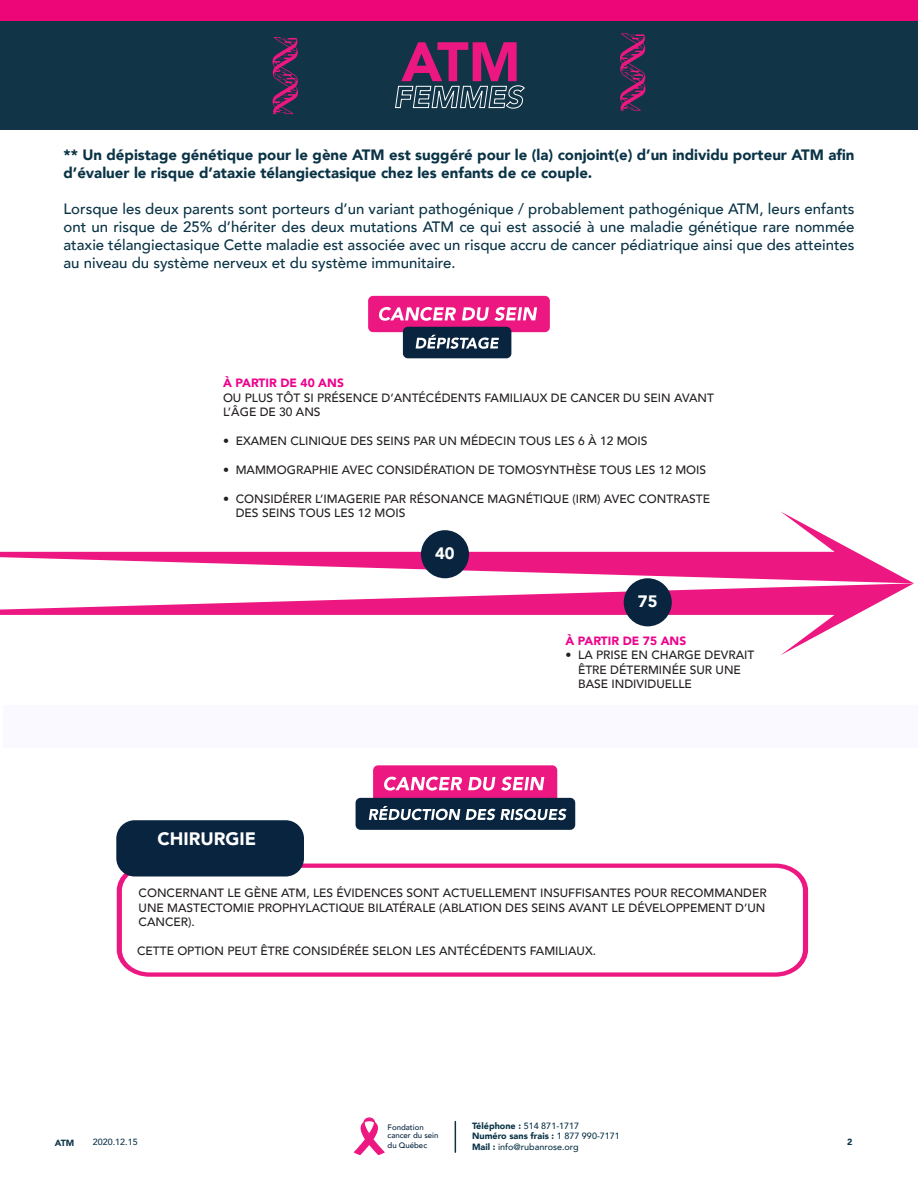
<style>
.page{position:relative;width:918px;height:1188px;background:#fff}
.page>*{position:absolute;margin:0;border:0;box-sizing:border-box;transform-origin:0 0}
.t1{font:900 18px "Avenir";color:#fff}
.t2{font:900 16.5px "Avenir";color:#fff}
.t3{font:500 15px/18px "Avenir";color:#0a3346;text-align:justify}
.t4{font:900 15px/18px "Avenir";color:#0a3346}
.t5{font:500 12px/14.4px "Avenir";color:#231f20}
.t6{font:900 12px "Avenir";color:#ed028c}
.t7{font:500 9px "Avenir";color:#0a3346}
.t8{font:900 9px "Avenir";color:#0a3346}
.t9{font:500 7.8px/9px "Avenir";color:#07243e}
.s1{font-weight:900}
.s2{font-weight:500}
</style>
<div class="page">
<svg style="left:0;top:511px;width:913px;height:72px"></svg>
<svg style="left:0;top:583px;width:914px;height:72px"></svg>
<div style="left:421px;top:530px;width:48px;height:48px;background:#09243f;border-radius:50%"></div>
<div style="left:624px;top:578px;width:48px;height:48px;background:#09243f;border-radius:50%"></div>
<div style="left:0;top:20px;width:918px;height:110px;background:#113447"></div>
<div style="left:0;top:0;width:918px;height:20px;background:#ed0677"></div>
<svg style="left:272px;top:37px;width:26px;height:77px"></svg>
<svg style="left:620px;top:33px;width:26px;height:78px"></svg>
<svg style="left:395px;top:42px;width:130px;height:67px"></svg>
<svg style="left:117px;top:864px;width:691px;height:113px"></svg>
<div style="left:373px;top:765px;width:184px;height:37px;background:#ed1781;border-radius:5px"></div>
<div style="left:356px;top:798px;width:219px;height:32px;background:#09243f;border-radius:5px"></div>
<svg style="left:384px;top:777px;width:78px;height:14px"></svg>
<svg style="left:468px;top:777px;width:27px;height:14px"></svg>
<svg style="left:501px;top:777px;width:43px;height:14px"></svg>
<svg style="left:369px;top:806px;width:91px;height:14px"></svg>
<svg style="left:466px;top:809px;width:101px;height:11px"></svg>
<div style="left:116px;top:820px;width:188px;height:56px;background:#09243f;border-radius:18px"></div>
<hr style="left:455px;top:1122px;width:1px;height:30px;background:#0a3346">
<svg style="left:354px;top:1117px;width:31px;height:38px"></svg>
<div style="left:368px;top:296px;width:182px;height:36px;background:#ed1781;border-radius:5px"></div>
<svg style="left:379px;top:307px;width:77px;height:14px"></svg>
<svg style="left:462px;top:307px;width:75px;height:14px"></svg>
<div style="left:403px;top:327px;width:108px;height:31px;background:#09243f;border-radius:5px"></div>
<svg style="left:416px;top:335px;width:83px;height:14px"></svg>
<div style="left:3px;top:706px;width:915px;height:42px;background:#f9f9ff"></div>
<p class="t4" style="left:63px;top:146px;width:793px">** Un dépistage génétique pour le gène ATM est suggéré pour le (la) conjoint(e) d’un individu porteur ATM afin d’évaluer le risque d’ataxie télangiectasique chez les enfants de ce couple.</p>
<p class="t3" style="left:63px;top:199px;width:793px">Lorsque les deux parents sont porteurs d’un variant pathogénique / probablement pathogénique ATM, leurs enfants ont un risque de 25% d’hériter des deux mutations ATM ce qui est associé à une maladie génétique rare nommée ataxie télangiectasique Cette maladie est associée avec un risque accru de cancer pédiatrique ainsi que des atteintes au niveau du système nerveux et du système immunitaire.</p>
<p class="t6" style="left:223px;top:373px;width:122px">À PARTIR DE 40 ANS</p>
<p class="t5" style="left:223px;top:390px;width:492px">OU PLUS TÔT SI PRÉSENCE D’ANTÉCÉDENTS FAMILIAUX DE CANCER DU SEIN AVANT<br>L’ÂGE DE 30 ANS</p>
<p class="t5" style="left:223px;top:433px;width:426px">• EXAMEN CLINIQUE DES SEINS PAR UN MÉDECIN TOUS LES 6 À 12 MOIS</p>
<p class="t5" style="left:223px;top:462px;width:485px">• MAMMOGRAPHIE AVEC CONSIDÉRATION DE TOMOSYNTHÈSE TOUS LES 12 MOIS</p>
<p class="t5" style="left:236px;top:491px;width:476px;text-indent:-13px">• CONSIDÉRER L’IMAGERIE PAR RÉSONANCE MAGNÉTIQUE (IRM) AVEC CONTRASTE<br>DES SEINS TOUS LES 12 MOIS</p>
<p class="t1" style="left:158px;top:824px;width:100px">CHIRURGIE</p>
<p class="t2" style="left:435px;top:539px;width:21px">40</p>
<p class="t2" style="left:638px;top:587px;width:21px">75</p>
<p class="t6" style="left:565px;top:630px;width:122px">À PARTIR DE 75 ANS</p>
<p class="t5" style="left:578px;top:647px;width:178px;text-indent:-13px">• LA PRISE EN CHARGE DEVRAIT<br>ÊTRE DÉTERMINÉE SUR UNE<br>BASE INDIVIDUELLE</p>
<p class="t5" style="left:139px;top:885px;width:630px;text-align:justify">CONCERNANT LE GÈNE ATM, LES ÉVIDENCES SONT ACTUELLEMENT INSUFFISANTES POUR RECOMMANDER UNE MASTECTOMIE PROPHYLACTIQUE BILATÉRALE (ABLATION DES SEINS AVANT LE DÉVELOPPEMENT D’UN CANCER).</p>
<p class="t5" style="left:137px;top:943px;width:461px">CETTE OPTION PEUT ÊTRE CONSIDÉRÉE SELON LES ANTÉCÉDENTS FAMILIAUX.</p>
<p class="t7" style="left:472px;top:1118px;width:109px"><span class="s1">Téléphone :</span> 514 871-1717</p>
<p class="t8" style="left:472px;top:1129px;width:149px">Numéro sans frais : <span class="s2">1 877 990-7171</span></p>
<p class="t7" style="left:472px;top:1139px;width:108px"><span class="s1">Mail :</span> info@rubanrose.org</p>
<p class="t9" style="left:388px;top:1122px;width:52px">Fondation cancer du sein du Québec</p>
<p class="t7" style="left:93px;top:1134px;width:46px">2020.12.15</p>
<p class="t8" style="left:55px;top:1135px;width:21px">ATM</p>
<p class="t8" style="left:847px;top:1134px;width:7px">2</p>
</div>
